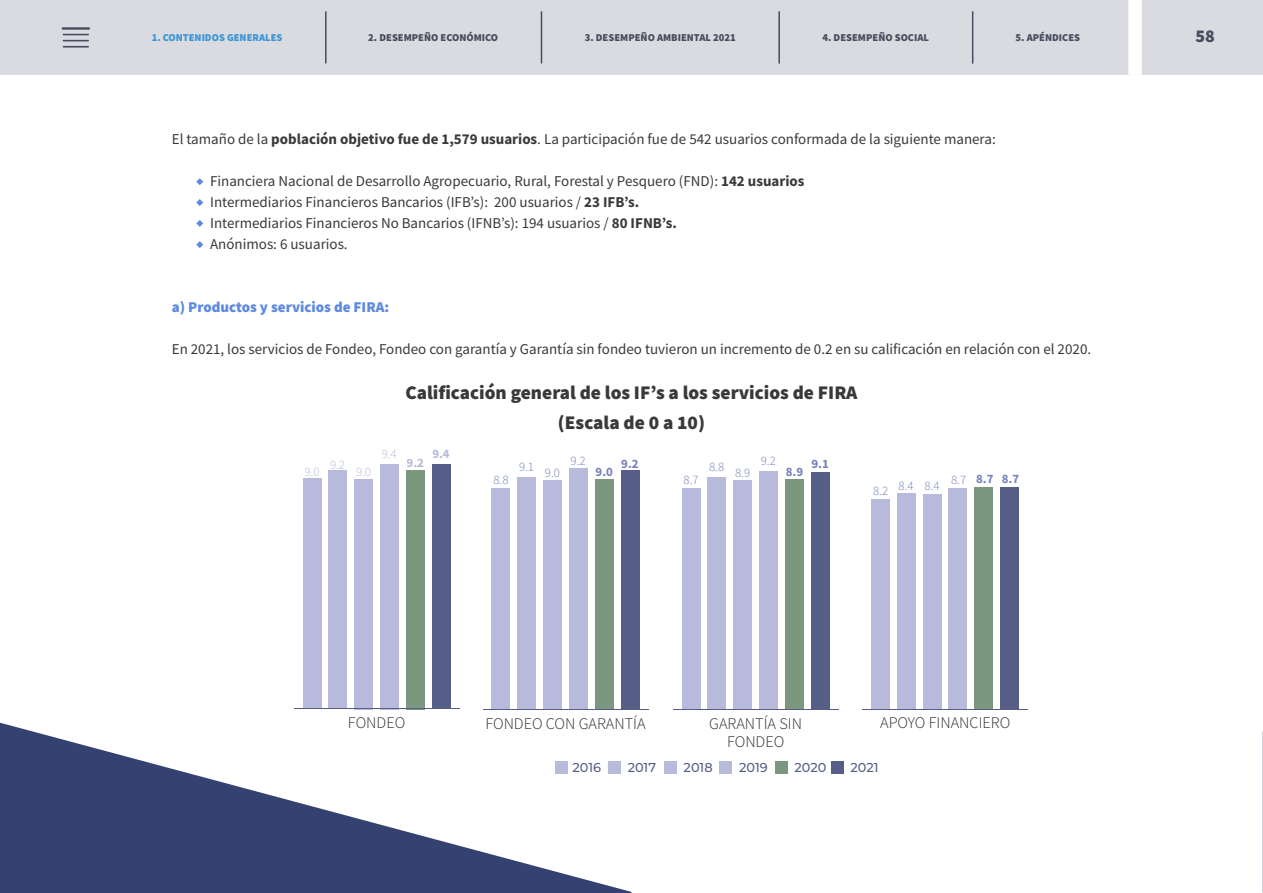
<style>
.page{position:relative;width:1263px;height:893px;background:#fff}
.page>*{position:absolute;margin:0;border:0;box-sizing:border-box;transform-origin:0 0}
.t1{font:900 19.35px "Source Sans Pro";color:#393939}
.t2{font:900 18px "Source Sans Pro";color:#474d5e}
.t3{font:300 16.2px/18.3px "Source Sans Pro";color:#2e2d2e;text-align:center}
.t4{font:15px "Source Sans Pro";color:#393939}
.t5{font:900 15px "Source Sans Pro";color:#5e8ade}
.t6{font:300 12.9px "Source Sans Pro";color:#7581ba}
.t7{font:500 12.9px "Montserrat";color:#565e88}
.t8{font:700 12.9px "Source Sans Pro";color:#7581ba}
.t9{font:300 12.9px "Source Sans Pro";color:#b7badb}
.t10{font:700 12.9px "Source Sans Pro";color:#b7badb}
.t11{font:900 10.5px "Source Sans Pro";color:#474d5e}
.t12{font:900 10.5px "Source Sans Pro";color:#3a95d7}
.s1{font-weight:700}
</style>
<div class="page">
<div style="left:354px;top:479px;width:19px;height:230px;background:#b7badb"></div>
<div style="left:303px;top:478px;width:18px;height:231px;background:#b7badb"></div>
<div style="left:328px;top:470px;width:19px;height:239px;background:#b7badb"></div>
<div style="left:406px;top:470px;width:19px;height:239px;background:#7c9780"></div>
<div style="left:380px;top:464px;width:18px;height:245px;background:#b7badb"></div>
<div style="left:432px;top:464px;width:18px;height:245px;background:#565e88"></div>
<div style="left:492px;top:488px;width:18px;height:221px;background:#b7badb"></div>
<div style="left:517px;top:477px;width:19px;height:232px;background:#b7badb"></div>
<div style="left:595px;top:479px;width:19px;height:230px;background:#7c9780"></div>
<div style="left:543px;top:480px;width:19px;height:229px;background:#b7badb"></div>
<div style="left:569px;top:468px;width:18px;height:241px;background:#b7badb"></div>
<div style="left:621px;top:470px;width:18px;height:239px;background:#565e88"></div>
<div style="left:682px;top:488px;width:18px;height:221px;background:#b7badb"></div>
<div style="left:707px;top:477px;width:19px;height:232px;background:#b7badb"></div>
<div style="left:785px;top:479px;width:19px;height:230px;background:#7c9780"></div>
<div style="left:733px;top:480px;width:19px;height:229px;background:#b7badb"></div>
<div style="left:759px;top:471px;width:18px;height:238px;background:#b7badb"></div>
<div style="left:811px;top:472px;width:18px;height:237px;background:#565e88"></div>
<div style="left:871px;top:499px;width:19px;height:210px;background:#b7badb"></div>
<div style="left:897px;top:493px;width:18px;height:216px;background:#b7badb"></div>
<div style="left:975px;top:487px;width:18px;height:222px;background:#7c9780"></div>
<div style="left:923px;top:494px;width:18px;height:215px;background:#b7badb"></div>
<div style="left:948px;top:488px;width:19px;height:221px;background:#b7badb"></div>
<div style="left:1000px;top:487px;width:19px;height:222px;background:#565e88"></div>
<hr style="left:294px;top:708px;width:165px;height:1px;background:#565e88">
<hr style="left:482px;top:709px;width:166px;height:1px;background:#565e88">
<hr style="left:673px;top:709px;width:165px;height:1px;background:#565e88">
<hr style="left:862px;top:709px;width:166px;height:1px;background:#565e88">
<div style="left:664px;top:761px;width:12px;height:12px;background:#b7badb"></div>
<div style="left:720px;top:761px;width:12px;height:12px;background:#b7badb"></div>
<div style="left:831px;top:761px;width:12px;height:12px;background:#565e88"></div>
<div style="left:775px;top:761px;width:12px;height:12px;background:#7c9780"></div>
<svg style="left:0;top:723px;width:631px;height:170px;fill:#354171"></svg>
<svg style="left:196px;top:178px;width:7px;height:7px"></svg>
<svg style="left:196px;top:199px;width:7px;height:7px"></svg>
<svg style="left:196px;top:220px;width:7px;height:7px"></svg>
<svg style="left:196px;top:241px;width:7px;height:7px"></svg>
<div style="left:0;top:0;width:1263px;height:75px;background:#dadbe0"></div>
<hr style="left:62px;top:27px;width:28px;height:3px;background:#474d5e">
<svg style="left:63px;top:34px;width:26px;height:7px"></svg>
<hr style="left:63px;top:46px;width:26px;height:2px;background:#474d5e">
<hr style="left:325px;top:11px;width:2px;height:52px;background:#474d5e">
<hr style="left:541px;top:11px;width:1px;height:52px;background:#474d5e">
<hr style="left:778px;top:11px;width:2px;height:53px;background:#474d5e">
<hr style="left:972px;top:11px;width:1px;height:53px;background:#474d5e">
<div style="left:1128px;top:0;width:14px;height:75px;background:#fff"></div>
<p class="t12" style="left:152px;top:31px;width:132px">1. CONTENIDOS GENERALES</p>
<p class="t11" style="left:368px;top:31px;width:131px">2. DESEMPEÑO ECONÓMICO</p>
<p class="t11" style="left:585px;top:31px;width:153px">3. DESEMPEÑO AMBIENTAL 2021</p>
<p class="t11" style="left:822px;top:30px;width:108px">4. DESEMPEÑO SOCIAL</p>
<p class="t11" style="left:1016px;top:30px;width:66px">5. APÉNDICES</p>
<p class="t2" style="left:1195px;top:24px;width:21px">58</p>
<p class="t4" style="left:172px;top:129px;width:825px">El tamaño de la <span class="s1">población objetivo fue de 1,579 usuarios</span>. La participación fue de 542 usuarios conformada de la siguiente manera:</p>
<p class="t4" style="left:210px;top:171px;width:596px">Financiera Nacional de Desarrollo Agropecuario, Rural, Forestal y Pesquero (FND): <span class="s1">142 usuarios</span></p>
<p class="t4" style="left:210px;top:192px;width:431px">Intermediarios Financieros Bancarios (IFB’s): 200 usuarios / <span class="s1">23 IFB’s.</span></p>
<p class="t4" style="left:210px;top:213px;width:468px">Intermediarios Financieros No Bancarios (IFNB’s): 194 usuarios / <span class="s1">80 IFNB’s.</span></p>
<p class="t4" style="left:210px;top:234px;width:139px">Anónimos: 6 usuarios.</p>
<p class="t5" style="left:172px;top:296px;width:219px">a) Productos y servicios de FIRA:</p>
<p class="t4" style="left:172px;top:339px;width:921px">En 2021, los servicios de Fondeo, Fondeo con garantía y Garantía sin fondeo tuvieron un incremento de 0.2 en su calificación en relación con el 2020.</p>
<p class="t1" style="left:405px;top:379px;width:454px">Calificación general de los IF’s a los servicios de FIRA</p>
<p class="t1" style="left:558px;top:409px;width:149px">(Escala de 0 a 10)</p>
<p class="t9" style="left:382px;top:445px;width:17px">9.4</p>
<p class="t9" style="left:330px;top:456px;width:17px">9.2</p>
<p class="t10" style="left:407px;top:454px;width:19px">9.2</p>
<p class="t9" style="left:304px;top:463px;width:17px">9.0</p>
<p class="t9" style="left:356px;top:463px;width:17px">9.0</p>
<p class="t10" style="left:432px;top:445px;width:19px">9.4</p>
<p class="t6" style="left:493px;top:471px;width:17px">8.8</p>
<p class="t6" style="left:571px;top:452px;width:17px">9.2</p>
<p class="t6" style="left:519px;top:458px;width:17px">9.1</p>
<p class="t8" style="left:621px;top:455px;width:19px">9.2</p>
<p class="t8" style="left:596px;top:463px;width:19px">9.0</p>
<p class="t6" style="left:545px;top:464px;width:17px">9.0</p>
<p class="t6" style="left:683px;top:471px;width:17px">8.7</p>
<p class="t6" style="left:709px;top:458px;width:17px">8.8</p>
<p class="t6" style="left:735px;top:464px;width:17px">8.9</p>
<p class="t6" style="left:761px;top:452px;width:17px">9.2</p>
<p class="t8" style="left:786px;top:463px;width:19px">8.9</p>
<p class="t8" style="left:811px;top:455px;width:19px">9.1</p>
<p class="t6" style="left:873px;top:482px;width:17px">8.2</p>
<p class="t6" style="left:899px;top:477px;width:17px">8.4</p>
<p class="t6" style="left:924px;top:477px;width:17px">8.4</p>
<p class="t6" style="left:951px;top:471px;width:17px">8.7</p>
<p class="t8" style="left:976px;top:470px;width:45px">8.7 8.7</p>
<p class="t3" style="left:348px;top:715px;width:59px">FONDEO</p>
<p class="t3" style="left:485px;top:716px;width:162px">FONDEO CON GARANTÍA</p>
<p class="t3" style="left:709px;top:716px;width:94px">GARANTÍA SIN<br>FONDEO</p>
<p class="t3" style="left:880px;top:715px;width:132px">APOYO FINANCIERO</p>
<p class="t7" style="left:572px;top:759px;width:30px">2016</p>
<p class="t7" style="left:628px;top:759px;width:30px">2017</p>
<p class="t7" style="left:684px;top:759px;width:31px">2018</p>
<p class="t7" style="left:739px;top:759px;width:30px">2019</p>
<p class="t7" style="left:794px;top:759px;width:33px">2020</p>
<p class="t7" style="left:850px;top:759px;width:30px">2021</p>
</div>
